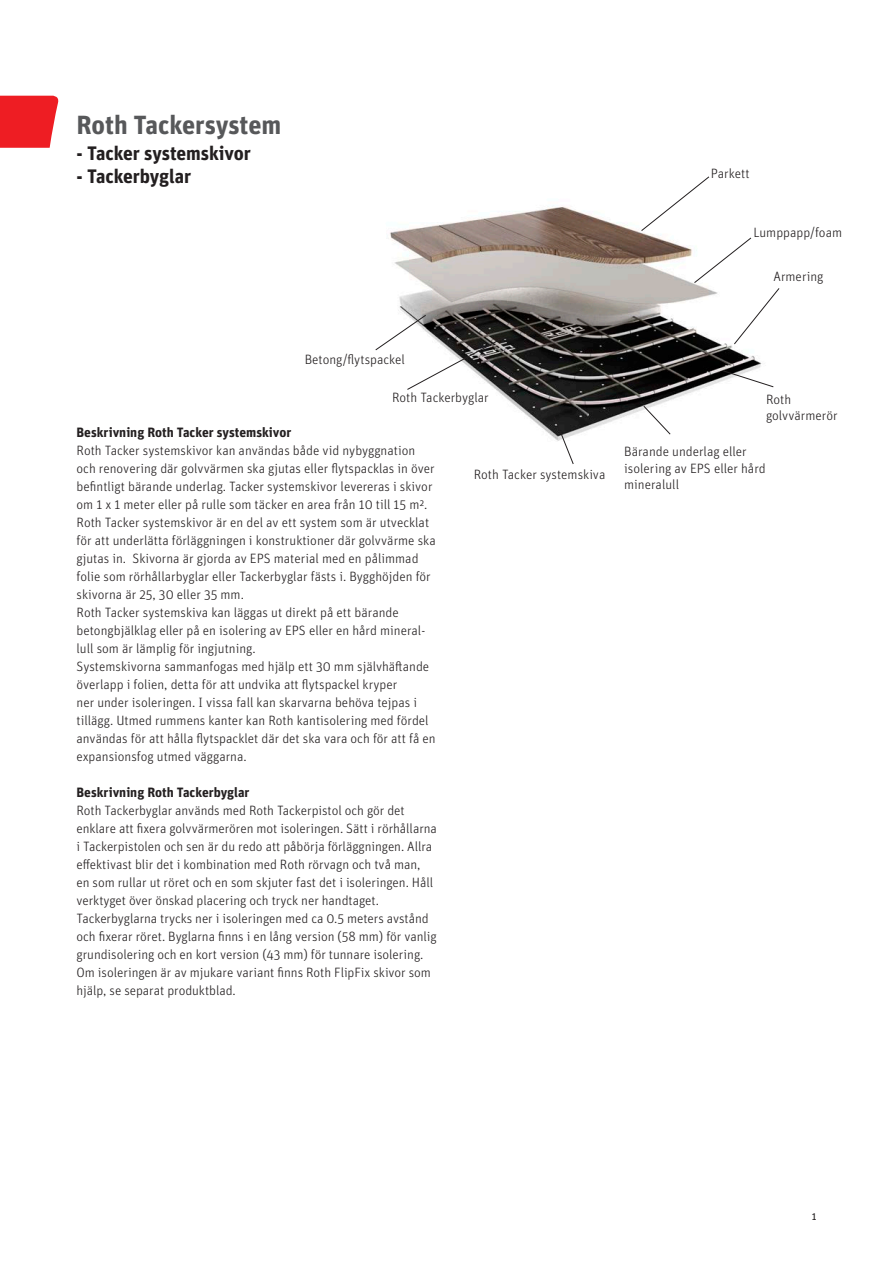
<style>
.page{position:relative;width:893px;height:1263px;background:#fff}
.page>*{position:absolute;margin:0;border:0;box-sizing:border-box;transform-origin:0 0}
.t1{font:700 26.25px "Unit OT";letter-spacing:-.005em;color:#57585a}
.t2{font:700 19.5px "Unit OT";letter-spacing:-.005em;color:#231f20}
.t3{font:300 13.5px/18px "Unit OT";color:#231f20}
.t4{font:700 13.5px "Unit OT";color:#231f20}
.t5{font:10.5px "Unit OT";color:#231f20}
</style>
<div class="page">
<img style="left:390px;top:206px;width:372px;height:231px">
<svg style="left:640px;top:176px;width:140px;height:169px"></svg>
<svg style="left:722px;top:370px;width:52px;height:18px"></svg>
<svg style="left:375px;top:314px;width:130px;height:77px"></svg>
<svg style="left:553px;top:416px;width:21px;height:48px"></svg>
<svg style="left:0;top:96px;width:59px;height:52px;background:#ef3036"></svg>
<div style="left:77px;top:426px;width:360px;height:776px;background:#fff"></div>
<svg style="left:642px;top:405px;width:29px;height:30px"></svg>
<p class="t1" style="left:77px;top:107px;width:206px">Roth Tackersystem</p>
<p class="t2" style="left:77px;top:141px;width:176px">- Tacker systemskivor</p>
<p class="t2" style="left:77px;top:164px;width:116px">- Tackerbyglar</p>
<p class="t3" style="left:711px;top:164px;width:40px">Parkett</p>
<p class="t3" style="left:753px;top:223px;width:90px">Lumppapp/foam</p>
<p class="t3" style="left:774px;top:268px;width:51px">Armering</p>
<p class="t3" style="left:305px;top:351px;width:102px">Betong/flytspackel</p>
<p class="t3" style="left:392px;top:389px;width:98px">Roth Tackerbyglar</p>
<p class="t3" style="left:766px;top:391px;width:73px;line-height:16.2px">Roth golvvärmerör</p>
<p class="t4" style="left:77px;top:423px;width:216px">Beskrivning Roth Tacker systemskivor</p>
<p class="t3" style="left:77px;top:441px;width:360px">Roth Tacker systemskivor kan användas både vid nybyggnation och renovering där golvvärmen ska gjutas eller flytspacklas in över befintligt bärande underlag. Tacker systemskivor levereras i skivor om 1 x 1 meter eller på rulle som täcker en area från 10 till 15 m².</p>
<p class="t3" style="left:77px;top:513px;width:361px">Roth Tacker systemskivor är en del av ett system som är utvecklat för att underlätta förläggningen i konstruktioner där golvvärme ska gjutas in. Skivorna är gjorda av EPS material med en pålimmad folie som rörhållarbyglar eller Tackerbyglar fästs i. Bygghöjden för skivorna är 25, 30 eller 35 mm.</p>
<p class="t3" style="left:77px;top:603px;width:350px">Roth Tacker systemskiva kan läggas ut direkt på ett bärande betongbjälklag eller på en isolering av EPS eller en hård mineral&shy;lull som är lämplig för ingjutning.</p>
<p class="t3" style="left:77px;top:657px;width:361px">Systemskivorna sammanfogas med hjälp ett 30 mm självhäftande överlapp i folien, detta för att undvika att flytspackel kryper<br>ner under isoleringen. I vissa fall kan skarvarna behöva tejpas i tillägg. Utmed rummens kanter kan Roth kantisolering med fördel användas för att hålla flytspacklet där det ska vara och för att få en expansionsfog utmed väggarna.</p>
<p class="t4" style="left:77px;top:783px;width:174px">Beskrivning Roth Tackerbyglar</p>
<p class="t3" style="left:77px;top:801px;width:362px">Roth Tackerbyglar används med Roth Tackerpistol och gör det enklare att fixera golvvärmerören mot isoleringen. Sätt i rörhållarna i Tackerpistolen och sen är du redo att påbörja förläggningen. Allra effektivast blir det i kombination med Roth rörvagn och två man,<br>en som rullar ut röret och en som skjuter fast det i isoleringen. Håll verktyget över önskad placering och tryck ner handtaget.</p>
<p class="t3" style="left:77px;top:909px;width:362px">Tackerbyglarna trycks ner i isoleringen med ca 0.5 meters avstånd och fixerar röret. Byglarna finns i en lång version (58 mm) för vanlig grundisolering och en kort version (43 mm) för tunnare isolering.<br>Om isoleringen är av mjukare variant finns Roth FlipFix skivor som hjälp, se separat produktblad.</p>
<p class="t3" style="left:474px;top:465px;width:133px">Roth Tacker systemskiva</p>
<p class="t3" style="left:624px;top:444px;width:143px;line-height:16.2px">Bärande underlag eller isolering av EPS eller hård mineralull</p>
<p class="t5" style="left:812px;top:1210px;width:6px">1</p>
</div>
